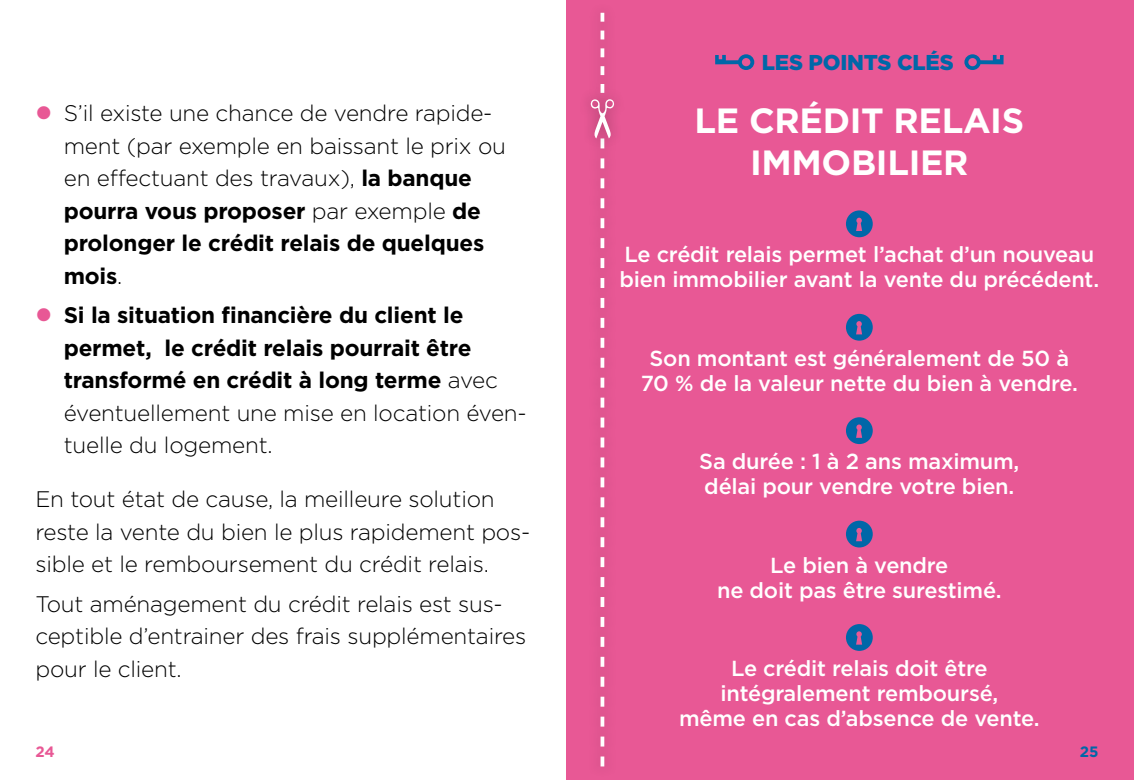
<style>
.page{position:relative;width:1134px;height:780px;background:#fff}
.page>*{position:absolute;margin:0;border:0;box-sizing:border-box;transform-origin:0 0}
.H2_-_titre_points_cl{font:700 35px "Gotham";letter-spacing:-.01em;color:#fff}
.Texte{font:300 22.5px/32.5px "Gotham";letter-spacing:-.01em;color:#000}
.t1{font:700 22.5px/32.5px "Gotham";letter-spacing:-.01em;color:#000}
.Texte_points_clés{font:500 21.75px/25px "Gotham";letter-spacing:-.01em;color:#fff;text-align:center}
.H2_-_points_clés{font:900 21.5px "Gotham";letter-spacing:-.01em;color:#0067a8}
.t2{font:700 15px "Gotham";color:#e85895}
.t3{font:700 15px "Gotham";color:#0067a8}
.s1{font-weight:700}
.s2{font-weight:300}
</style>
<div class="page">
<div style="left:567px;top:0;width:567px;height:780px;background:#e85895"></div>
<svg style="left:600px;top:13px;width:4px;height:73px"></svg>
<svg style="left:591px;top:99px;width:23px;height:667px"></svg>
<svg style="left:715px;top:54px;width:39px;height:16px"></svg>
<svg style="left:964px;top:54px;width:39px;height:16px"></svg>
<svg style="left:846px;top:210px;width:27px;height:27px"></svg>
<svg style="left:846px;top:314px;width:27px;height:26px"></svg>
<svg style="left:846px;top:417px;width:27px;height:27px"></svg>
<svg style="left:846px;top:520px;width:27px;height:27px"></svg>
<svg style="left:846px;top:624px;width:27px;height:27px"></svg>
<p class="Texte" style="left:64px;top:96px;width:444px">S’il existe une chance de vendre rapide&shy;ment (par exemple en baissant le prix ou en effectuant des travaux), <span class="s1">la banque pourra vous proposer</span> par exemple <span class="s1">de prolonger le crédit relais de quelques mois</span>.</p>
<p class="t1" style="left:64px;top:299px;width:464px">Si la situation financière du client le permet, le crédit relais pourrait être transformé en crédit à long terme <span class="s2">avec éventuellement une mise en location éven&shy;tuelle du logement.</span></p>
<p class="Texte" style="left:35px;top:482px;width:496px">En tout état de cause, la meilleure solution reste la vente du bien le plus rapidement pos&shy;sible et le remboursement du crédit relais.</p>
<p class="Texte" style="left:35px;top:587px;width:492px">Tout aménagement du crédit relais est sus&shy;ceptible d’entrainer des frais supplémentaires pour le client.</p>
<p class="t2" style="left:35px;top:741px;width:21px">24</p>
<h2 class="H2_-_points_clés" style="left:762px;top:48px;width:193px">LES POINTS CLÉS</h2>
<h2 class="H2_-_titre_points_cl" style="left:695px;top:98px;width:331px">LE CRÉDIT RELAIS</h2>
<h2 class="H2_-_titre_points_cl" style="left:750px;top:140px;width:220px">IMMOBILIER</h2>
<p class="Texte_points_clés" style="left:619px;top:242px;width:481px;text-align:left">Le crédit relais permet l’achat d’un nouveau bien immobilier avant la vente du précédent.</p>
<p class="Texte_points_clés" style="left:641px;top:345px;width:439px">Son montant est généralement de 50 à<br>70 % de la valeur nette du bien à vendre.</p>
<p class="Texte_points_clés" style="left:699px;top:448px;width:322px;text-align:left">Sa durée : 1 à 2 ans maximum, délai pour vendre votre bien.</p>
<p class="Texte_points_clés" style="left:717px;top:552px;width:286px">Le bien à vendre<br>ne doit pas être surestimé.</p>
<p class="Texte_points_clés" style="left:679px;top:655px;width:362px">Le crédit relais doit être intégralement remboursé,<br>même en cas d’absence de vente.</p>
<p class="t3" style="left:1080px;top:741px;width:20px">25</p>
</div>
